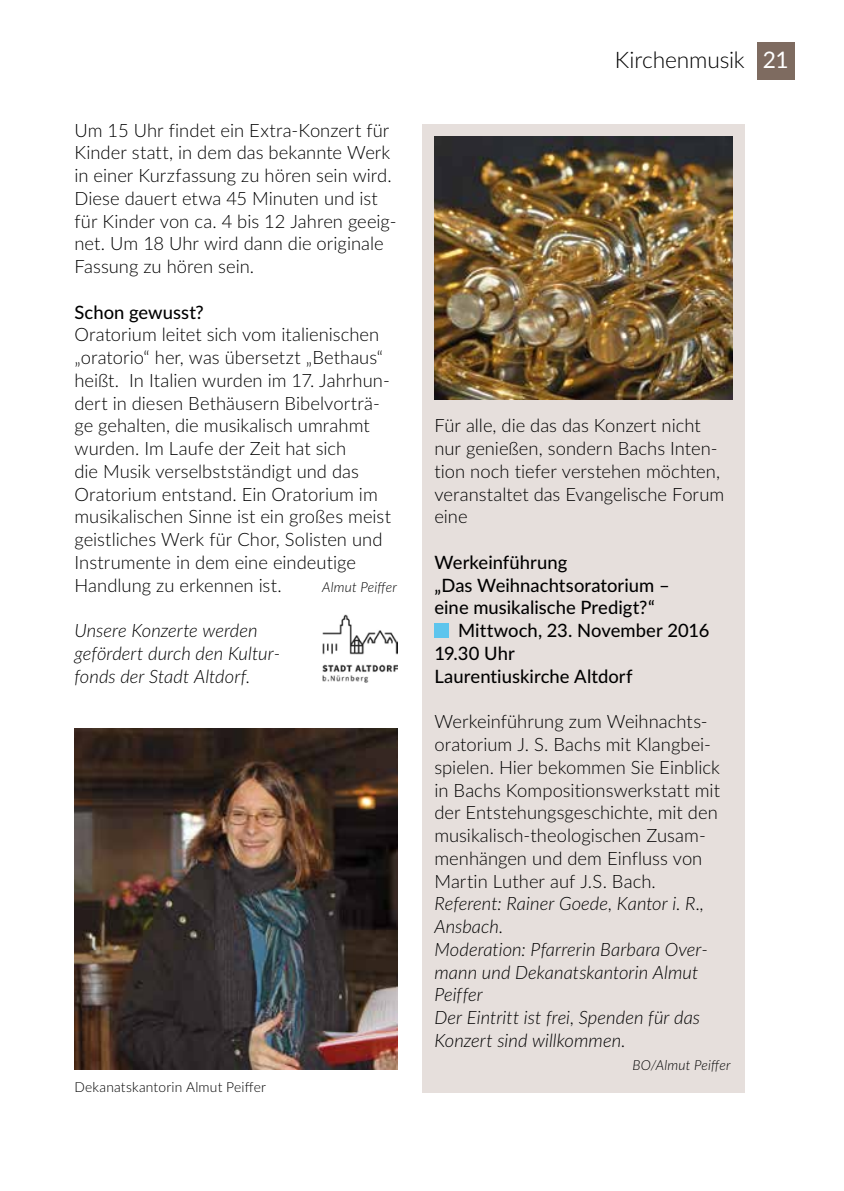
<style>
.page{position:relative;width:844px;height:1191px;background:#fff}
.page>*{position:absolute;margin:0;border:0;box-sizing:border-box;transform-origin:0 0}
.t1{font:300 22.75px "Lato";letter-spacing:-.01em;color:#000}
.t2{font:300 18.38px/22.8px "Lato";color:#000}
.t3{font:italic 300 18.38px/22.8px "Lato";letter-spacing:.005em;color:#000}
.t4{font:500 18.38px "Lato";color:#000}
.t5{font:300 13.83px "Lato";letter-spacing:.015em;color:#000}
.t6{font:italic 300 13.83px "Lato";letter-spacing:.015em;color:#000}
.s1{font-weight:400;color:#fff}
</style>
<div class="page">
<div style="left:756px;top:42px;width:38px;height:37px;background:#7e6b60"></div>
<div style="left:422px;top:124px;width:322px;height:968px;background:#e6dfdc"></div>
<div style="left:434px;top:623px;width:14px;height:14px;background:#5ec5ed"></div>
<img style="left:434px;top:136px;width:298px;height:263px">
<img style="left:74px;top:728px;width:323px;height:341px">
<img style="left:322px;top:614px;width:75px;height:68px">
<p class="t2" style="left:74px;top:118px;width:324px">Um 15 Uhr findet ein Extra-Konzert für Kinder statt, in dem das bekannte Werk in einer Kurzfassung zu hören sein wird.<br>Diese dauert etwa 45 Minuten und ist für Kinder von ca. 4 bis 12 Jahren geeig&shy;net. Um 18 Uhr wird dann die originale Fassung zu hören sein.</p>
<p class="t4" style="left:74px;top:299px;width:131px">Schon gewusst?</p>
<p class="t2" style="left:74px;top:323px;width:318px">Oratorium leitet sich vom italienischen „oratorio“ her, was übersetzt „Bethaus“ heißt. In Italien wurden im 17. Jahrhun&shy;dert in diesen Bethäusern Bibelvorträ&shy;ge gehalten, die musikalisch umrahmt wurden. Im Laufe der Zeit hat sich<br>die Musik verselbstständigt und das Oratorium entstand. Ein Oratorium im musikalischen Sinne ist ein großes meist geistliches Werk für Chor, Solisten und Instrumente in dem eine eindeutige Handlung zu erkennen ist.</p>
<p class="t6" style="left:322px;top:577px;width:76px">Almut Peiffer</p>
<p class="t3" style="left:74px;top:618px;width:207px">Unsere Konzerte werden gefördert durch den Kultur&shy;fonds der Stadt Altdorf.</p>
<p class="t5" style="left:74px;top:1077px;width:193px">Dekanatskantorin Almut Peiffer</p>
<p class="t1" style="left:614px;top:44px;width:175px">Kirchenmusik <span class="s1">21</span></p>
<p class="t2" style="left:434px;top:414px;width:291px">Für alle, die das das Konzert nicht nur genießen, sondern Bachs Inten&shy;tion noch tiefer verstehen möchten, veranstaltet das Evangelische Forum eine</p>
<p class="t4" style="left:434px;top:549px;width:134px">Werkeinführung</p>
<p class="t4" style="left:434px;top:572px;width:237px">„Das Weihnachtsoratorium –</p>
<p class="t4" style="left:434px;top:594px;width:222px">eine musikalische Predigt?“</p>
<p class="t4" style="left:458px;top:617px;width:253px">Mittwoch, 23. November 2016</p>
<p class="t4" style="left:434px;top:640px;width:82px">19.30 Uhr</p>
<p class="t4" style="left:434px;top:663px;width:200px">Laurentiuskirche Altdorf</p>
<p class="t2" style="left:434px;top:709px;width:287px">Werkeinführung zum Weihnachts&shy;oratorium J. S. Bachs mit Klangbei&shy;spielen. Hier bekommen Sie Einblick in Bachs Kompositionswerkstatt mit der Entstehungsgeschichte, mit den musikalisch-theologischen Zusam&shy;menhängen und dem Einfluss von Martin Luther auf J.S. Bach.</p>
<p class="t3" style="left:434px;top:891px;width:275px">Referent: Rainer Goede, Kantor i. R.,<br>Ansbach.<br>Moderation: Pfarrerin Barbara Over&shy;mann und Dekanatskantorin Almut<br>Peiffer<br>Der Eintritt ist frei, Spenden für das<br>Konzert sind willkommen.</p>
<p class="t6" style="left:632px;top:1055px;width:100px">BO/Almut Peiffer</p>
</div>
